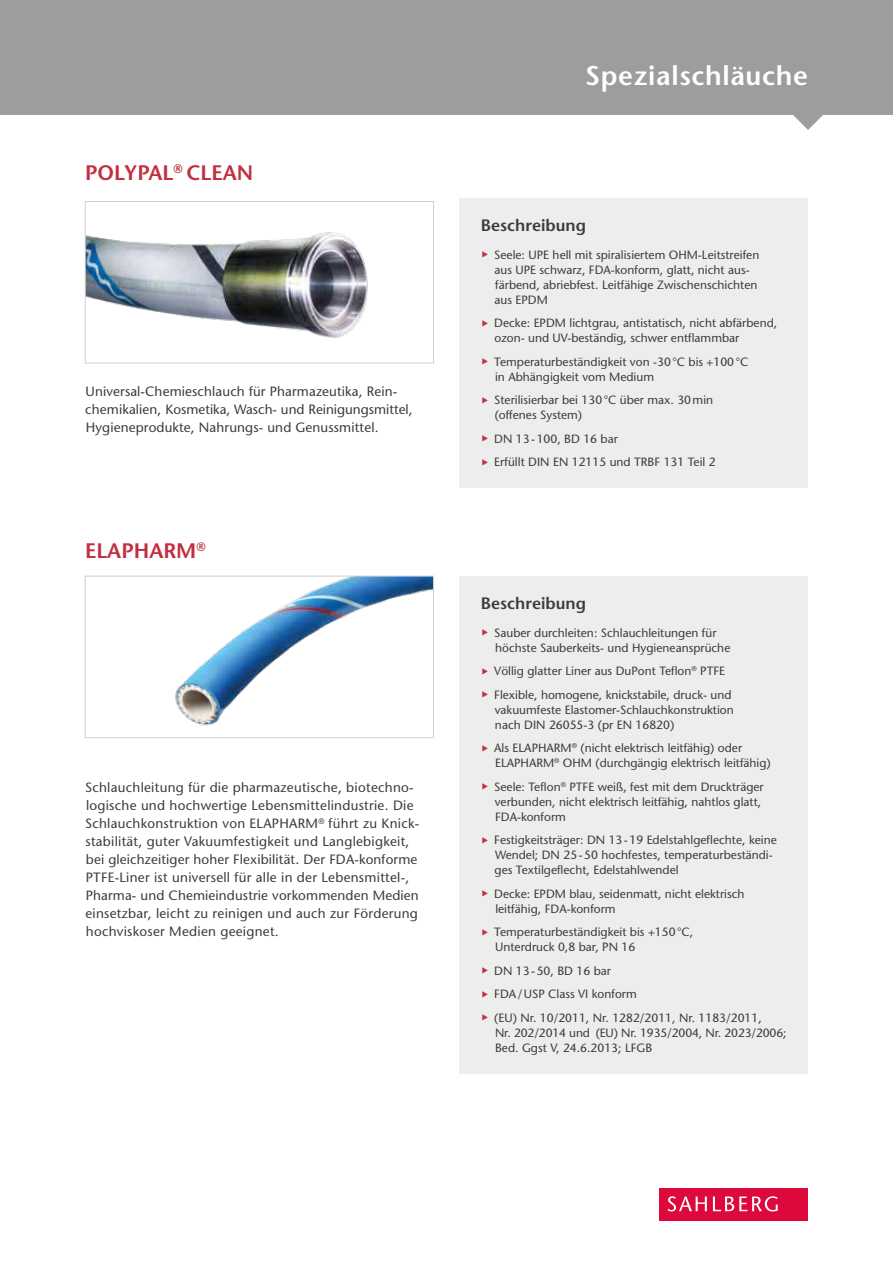
<style>
.page{position:relative;width:893px;height:1263px;background:#fff}
.page>*{position:absolute;margin:0;border:0;box-sizing:border-box;transform-origin:0 0}
.t1{font:600 27px "Stone Sans";letter-spacing:.025em;color:#fff}
.t2{font:600 21px "Stone Sans";color:#c22f3f}
.t3{font:600 16.5px "Stone Sans";color:#3c3c3b}
.t4{font:13.5px/18px "Stone Sans";letter-spacing:.02em;color:#3c3c3b}
.t5{font:12px/15px "Stone Sans";color:#3c3c3b}
.s1{color:#c22f3f}
</style>
<div class="page">
<div style="left:659px;top:1188px;width:149px;height:32px;background:#dd083b"></div>
<svg style="left:667px;top:1196px;width:40px;height:15px"></svg>
<svg style="left:713px;top:1196px;width:65px;height:15px"></svg>
<div style="left:0;top:0;width:893px;height:115px;background:#9d9d9c"></div>
<div style="left:459px;top:198px;width:349px;height:290px;background:#ededed"></div>
<img style="left:87px;top:232px;width:281px;height:106px">
<div style="left:85px;top:201px;width:349px;height:162px;border:1px solid #d0d0d0"></div>
<div style="left:459px;top:576px;width:349px;height:497px;background:#ededed"></div>
<img style="left:175px;top:578px;width:257px;height:148px">
<div style="left:85px;top:576px;width:349px;height:162px;border:1px solid #d0d0d0"></div>
<svg style="left:793px;top:115px;width:30px;height:15px"></svg>
<h2 class="t2" style="left:85px;top:160px;width:170px">POLYPAL<sup>®</sup> CLEAN</h2>
<p class="t4" style="left:85px;top:382px;width:329px">Universal-Chemieschlauch für Pharmazeutika, Rein&shy;chemikalien, Kosmetika, Wasch- und Reinigungsmittel,<br>Hygieneprodukte, Nahrungs- und Genussmittel.</p>
<h2 class="t2" style="left:85px;top:538px;width:122px">ELAPHARM<sup>®</sup></h2>
<p class="t4" style="left:85px;top:778px;width:336px">Schlauchleitung für die pharmazeutische, biotechno&shy;logische und hochwertige Lebensmittelindustrie. Die Schlauchkonstruktion von ELAPHARM<sup>®</sup> führt zu Knick&shy;stabilität, guter Vakuumfestigkeit und Langlebigkeit, bei gleichzeitiger hoher Flexibilität. Der FDA-konforme PTFE-Liner ist universell für alle in der Lebensmittel-, Pharma- und Chemieindustrie vorkommenden Medien einsetzbar, leicht zu reinigen und auch zur Förderung hochviskoser Medien geeignet.</p>
<h1 class="t1" style="left:585px;top:59px;width:224px">Spezialschläuche</h1>
<h3 class="t3" style="left:481px;top:215px;width:107px">Beschreibung</h3>
<p class="t5" style="left:495px;top:247px;width:266px;text-indent:-13px"><span class="s1">◆</span> Seele: UPE hell mit spiralisiertem OHM-Leitstreifen aus UPE schwarz, FDA-konform, glatt, nicht aus&shy;färbend, abriebfest. Leitfähige Zwischenschichten aus EPDM</p>
<p class="t5" style="left:495px;top:316px;width:284px;text-indent:-13px"><span class="s1">◆</span> Decke: EPDM lichtgrau, antistatisch, nicht abfärbend, ozon- und UV-beständig, schwer entflammbar</p>
<p class="t5" style="left:495px;top:354px;width:255px;text-indent:-13px"><span class="s1">◆</span> Temperaturbeständigkeit von -30°C bis +100°C in Abhängigkeit vom Medium</p>
<p class="t5" style="left:495px;top:393px;width:220px;text-indent:-13px"><span class="s1">◆</span> Sterilisierbar bei 130°C über max. 30min (offenes System)</p>
<p class="t5" style="left:482px;top:431px;width:138px"><span class="s1">◆</span> DN 13-100, BD 16 bar</p>
<p class="t5" style="left:482px;top:455px;width:236px"><span class="s1">◆</span> Erfüllt DIN EN 12115 und TRBF 131 Teil 2</p>
<h3 class="t3" style="left:481px;top:593px;width:107px">Beschreibung</h3>
<p class="t5" style="left:495px;top:625px;width:237px;text-indent:-14px"><span class="s1">◆</span> Sauber durchleiten: Schlauchleitungen für höchste Sauberkeits- und Hygieneansprüche</p>
<p class="t5" style="left:482px;top:664px;width:245px"><span class="s1">◆</span> Völlig glatter Liner aus DuPont Teflon<sup>®</sup> PTFE</p>
<p class="t5" style="left:495px;top:687px;width:241px;text-indent:-13px"><span class="s1">◆</span> Flexible, homogene, knickstabile, druck- und vakuumfeste Elastomer-Schlauchkonstruktion nach DIN 26055-3 (pr EN 16820)</p>
<p class="t5" style="left:495px;top:741px;width:277px;text-indent:-13px"><span class="s1">◆</span> Als ELAPHARM<sup>®</sup> (nicht elektrisch leitfähig) oder<br>ELAPHARM<sup>®</sup> OHM (durchgängig elektrisch leitfähig)</p>
<p class="t5" style="left:495px;top:779px;width:270px;text-indent:-13px"><span class="s1">◆</span> Seele: Teflon<sup>®</sup> PTFE weiß, fest mit dem Druckträger verbunden, nicht elektrisch leitfähig, nahtlos glatt,<br>FDA-konform</p>
<p class="t5" style="left:495px;top:833px;width:284px;text-indent:-13px"><span class="s1">◆</span> Festigkeitsträger: DN 13-19 Edelstahlgeflechte, keine<br>Wendel; DN 25-50 hochfestes, temperaturbeständi&shy;ges Textilgeflecht, Edelstahlwendel</p>
<p class="t5" style="left:495px;top:886px;width:251px;text-indent:-14px"><span class="s1">◆</span> Decke: EPDM blau, seidenmatt, nicht elektrisch leitfähig, FDA-konform</p>
<p class="t5" style="left:495px;top:925px;width:199px;text-indent:-14px"><span class="s1">◆</span> Temperaturbeständigkeit bis +150°C,<br>Unterdruck 0,8 bar, PN 16</p>
<p class="t5" style="left:482px;top:963px;width:131px"><span class="s1">◆</span> DN 13-50, BD 16 bar</p>
<p class="t5" style="left:482px;top:987px;width:157px"><span class="s1">◆</span> FDA/USP Class VI konform</p>
<p class="t5" style="left:495px;top:1010px;width:293px;text-indent:-13px"><span class="s1">◆</span> (EU) Nr. 10/2011, Nr. 1282/2011, Nr. 1183/2011,<br>Nr. 202/2014 und (EU) Nr. 1935/2004, Nr. 2023/2006;<br>Bed. Ggst V, 24.6.2013; LFGB</p>
</div>
